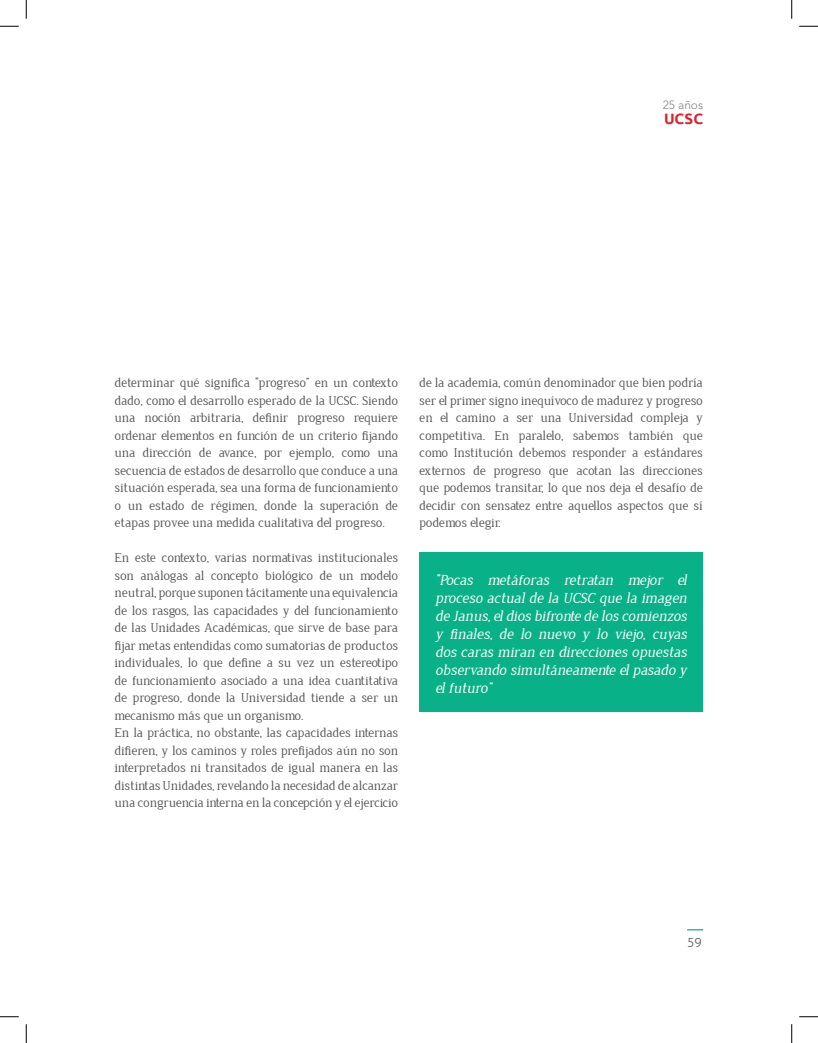
<style>
.page{position:relative;width:818px;height:1043px;background:#fff}
.page>*{position:absolute;margin:0;border:0;box-sizing:border-box;transform-origin:0 0}
.t1{font:italic 15px/18px "Jura";color:#fff;text-align:justify}
.t2{font:700 15px "Ubuntu";color:#da252e}
.t3{font:13.12px/17.5px "Jura";color:#57585a}
.t4{font:300 12.5px "Aller";color:#57585a}
.t5{font:300 11.88px "Avenir LT Std";color:#808285}
</style>
<div class="page">
<div style="left:419px;top:552px;width:284px;height:160px;background:#09b188"></div>
<svg style="left:687px;top:929px;width:17px;height:2px"></svg>
<svg style="left:687px;top:929px;width:16px;height:1px"></svg>
<svg style="left:0;top:25px;width:19px;height:2px"></svg>
<svg style="left:799px;top:25px;width:19px;height:2px"></svg>
<svg style="left:0;top:1016px;width:19px;height:1px"></svg>
<svg style="left:799px;top:1016px;width:19px;height:1px"></svg>
<svg style="left:25px;top:0;width:2px;height:19px"></svg>
<svg style="left:25px;top:1024px;width:2px;height:18px"></svg>
<svg style="left:791px;top:0;width:1px;height:19px"></svg>
<svg style="left:791px;top:1024px;width:1px;height:18px"></svg>
<p class="t5" style="left:662px;top:97px;width:42px">25 años</p>
<p class="t2" style="left:664px;top:108px;width:41px">UCSC</p>
<p class="t3" style="left:115px;top:374px;width:285px">determinar qué significa “progreso” en un contexto dado, como el desarrollo esperado de la UCSC</p>
<p class="t3" style="left:115px;top:392px;width:285px;text-align:justify;text-indent:242px">. Siendo una noción arbitraria, definir progreso requiere ordenar elementos en función de un criterio fijando una dirección de avance, por ejemplo, como una secuencia de estados de desarrollo que conduce a una situación esperada, sea una forma de funcionamiento o un estado de régimen, donde la superación de etapas provee una medida cualitativa del progreso.</p>
<p class="t3" style="left:115px;top:549px;width:285px">En este contexto, varias normativas institucionales son análogas al concepto biológico de un modelo neutral, porque suponen tácitamente una equivalencia de los rasgos, las capacidades y del funcionamiento de las Unidades Académicas, que sirve de base para fijar metas entendidas como sumatorias de productos individuales, lo que define a su vez un estereotipo de funcionamiento asociado a una idea cuantitativa de progreso, donde la Universidad tiende a ser un mecanismo más que un organismo.<br>En la práctica, no obstante, las capacidades internas difieren, y los caminos y roles prefijados aún no son interpretados ni transitados de igual manera en las distintas Unidades, revelando la necesidad de alcanzar una congruencia interna en la concepción y el ejercicio</p>
<p class="t3" style="left:419px;top:374px;width:285px;text-align:justify">de la academia, común denominador que bien podría ser el primer signo inequívoco de madurez y progreso en el camino a ser una Universidad compleja y competitiva. En paralelo, sabemos también que como Institución debemos responder a estándares externos de progreso que acotan las direcciones que podemos transitar, lo que nos deja el desafío de decidir con sensatez entre aquellos aspectos que sí podemos elegir.</p>
<p class="t1" style="left:435px;top:571px;width:253px">“Pocas metáforas retratan mejor el proceso actual de la UCSC que la imagen de Janus, el dios bifronte de los comienzos y finales, de lo nuevo y lo viejo, cuyas dos caras miran en direcciones opuestas observando simultáneamente el pasado y el futuro”</p>
<p class="t4" style="left:687px;top:933px;width:16px">59</p>
</div>
